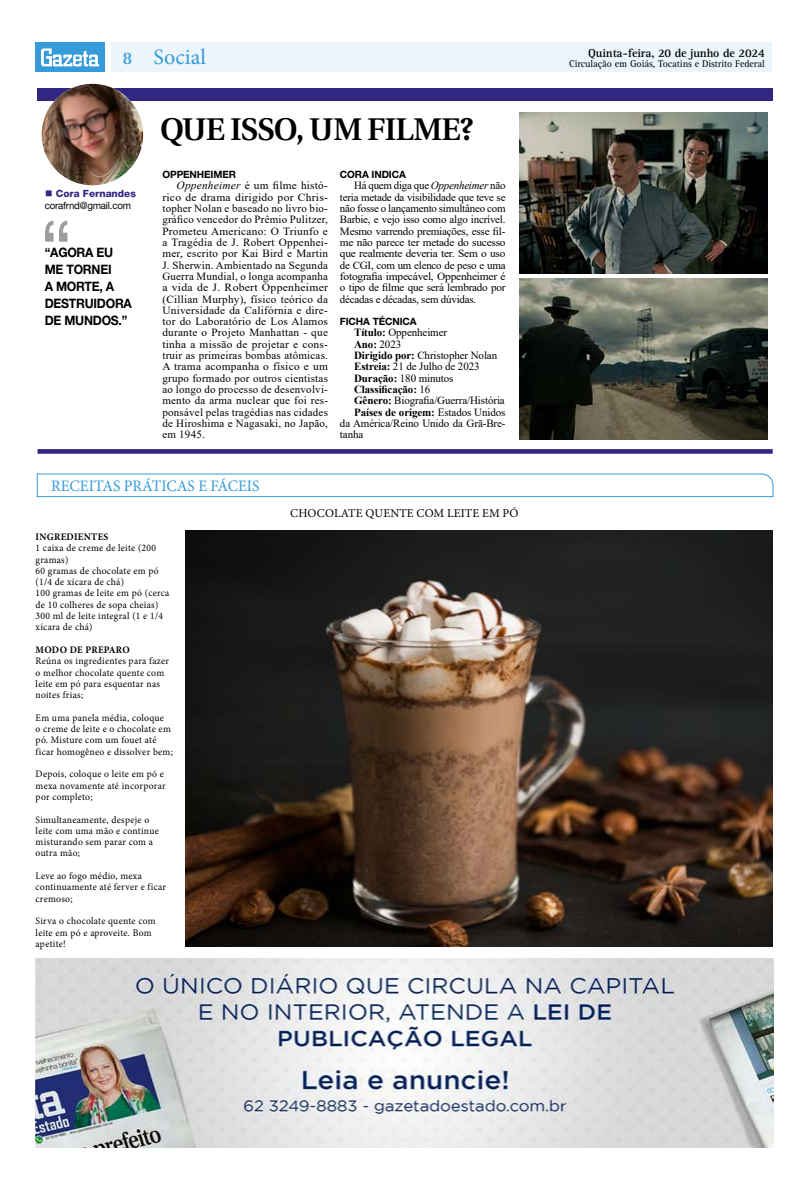
<style>
.page{position:relative;width:808px;height:1191px;background:#fff}
.page>*{position:absolute;margin:0;border:0;box-sizing:border-box;transform-origin:0 0}
.t1{font:80.9px "Helvetica Neue LT Std";color:#9d9d9c;scale:.94 1}
.t2{font:600 31.3px "Utopia";letter-spacing:-.025em;color:#000}
.t3{font:22px "Minion Pro";color:#349ada}
.t4{font:16px "Minion Pro";color:#349ada}
.t5{font:700 13px/17px "Helvetica Neue LT Std";letter-spacing:-.02em;color:#000;scale:.94 1}
.t6{font:700 12px "Rotis Serif Std";letter-spacing:-.01em;color:#000}
.t7{font:12px "Minion Pro";letter-spacing:.01em;color:#000}
.t8{font:11px/11.3px "Times New Roman";letter-spacing:-.01em;color:#000;text-align:justify}
.t9{font:700 11px "Times New Roman";letter-spacing:-.01em;color:#000}
.t10{font:10px/11.3px "Minion Pro";letter-spacing:.03em;color:#000;scale:.96 1}
.t11{font:10px "Rotis Serif Std";letter-spacing:-.01em;color:#000}
.t12{font:700 10px "Helvetica Neue";letter-spacing:-.01em;color:#000}
.t13{font:10px/12.2px "Helvetica Neue LT Std";letter-spacing:-.02em;color:#000}
.t14{font:700 10px "Minion Pro";letter-spacing:.03em;color:#000;scale:.96 1}
.s1{font-family:"Rotis Serif Std";font-weight:700;font-size:18px}
.s2{color:#312783}
.s3{font-weight:800;color:#312783}
.s4{font-style:italic}
.s5{font-weight:700}
.s6{font-weight:400}
</style>
<div class="page">
<div style="left:111px;top:43px;width:661px;height:29px;background:#ebf5fb"></div>
<div style="left:36px;top:43px;width:69px;height:29px;background:#349ada"></div>
<svg style="left:41px;top:48px;width:58px;height:18px"></svg>
<div style="left:38px;top:449px;width:735px;height:5px;background:#312783"></div>
<div style="left:37px;top:88px;width:735px;height:13px;background:#312783"></div>
<img style="left:42px;top:84px;width:101px;height:101px;border-radius:51px">
<svg style="left:37px;top:474px;width:736px;height:23px"></svg>
<img style="left:186px;top:530px;width:586px;height:417px">
<img style="left:519px;top:112px;width:249px;height:161px">
<img style="left:519px;top:279px;width:249px;height:161px">
<img style="left:36px;top:958px;width:737px;height:189px">
<h3 class="t3" style="left:122px;top:42px;width:85px"><span class="s1">8</span> Social</h3>
<p class="t13" style="left:45px;top:187px;width:93px"><span class="s2">■</span> <span class="s3">Cora Fernandes </span>corafrnd@gmail.com</p>
<h1 class="t1" style="left:40px;top:201px;width:36px">“</h1>
<p class="t5" style="left:45px;top:244px;width:94px">“AGORA EU<br>ME TORNEI<br>A MORTE, A<br>DESTRUIDORA<br>DE MUNDOS.”</p>
<h2 class="t2" style="left:160px;top:111px;width:315px">QUE ISSO, UM FILME?</h2>
<p class="t12" style="left:162px;top:168px;width:75px">OPPENHEIMER</p>
<p class="t8" style="left:162px;top:180px;width:167px;text-indent:14px"><span class="s4">Oppenheimer</span> é um filme histó&shy;rico de drama dirigido por Chris&shy;topher Nolan e baseado no livro bio&shy;gráfico vencedor do Prêmio Pulitzer, Prometeu Americano: O Triunfo e a Tragédia de J. Robert Oppenhei&shy;mer, escrito por Kai Bird e Martin J. Sherwin. Ambientado na Segunda Guerra Mundial, o longa acompanha a vida de J. Robert Oppenheimer (Cillian Murphy), físico teórico da Universidade da Califórnia e dire&shy;tor do Laboratório de Los Alamos durante o Projeto Manhattan - que tinha a missão de projetar e cons&shy;truir as primeiras bombas atômicas.<br>A trama acompanha o físico e um grupo formado por outros cientistas ao longo do processo de desenvolvi&shy;mento da arma nuclear que foi res&shy;ponsável pelas tragédias nas cidades de Hiroshima e Nagasaki, no Japão, em 1945.</p>
<p class="t12" style="left:340px;top:168px;width:68px">CORA INDICA</p>
<p class="t8" style="left:340px;top:180px;width:167px;text-indent:14px">Há quem diga que <span class="s4">Oppenheimer</span> não teria metade da visibilidade que teve se não fosse o lançamento simultâneo com Barbie, e vejo isso como algo incrível.<br>Mesmo varrendo premiações, esse fil&shy;me não parece ter metade do sucesso que realmente deveria ter. Sem o uso de CGI, com um elenco de peso e uma fotografia impecável, Oppenheimer é o tipo de filme que será lembrado por décadas e décadas, sem dúvidas.</p>
<p class="t12" style="left:340px;top:315px;width:78px">FICHA TÉCNICA</p>
<p class="t8" style="left:354px;top:327px;width:95px"><span class="s5">Título:</span> Oppenheimer</p>
<p class="t9" style="left:354px;top:336px;width:49px">Ano: <span class="s6">2023</span></p>
<p class="t8" style="left:354px;top:349px;width:145px"><span class="s5">Dirigido por:</span> Christopher Nolan</p>
<p class="t8" style="left:354px;top:361px;width:127px"><span class="s5">Estreia:</span> 21 de Julho de 2023</p>
<p class="t8" style="left:354px;top:372px;width:101px"><span class="s5">Duração:</span> 180 minutos</p>
<p class="t9" style="left:354px;top:381px;width:78px">Classificação: <span class="s6">16</span></p>
<p class="t8" style="left:354px;top:394px;width:152px"><span class="s5">Gênero:</span> Biografia/Guerra/História</p>
<p class="t9" style="left:354px;top:404px;width:153px">Países de origem: <span class="s6">Estados Unidos</span></p>
<p class="t8" style="left:340px;top:417px;width:167px">da América/Reino Unido da Grã-Bre-</p>
<p class="t8" style="left:340px;top:428px;width:25px">tanha</p>
<h3 class="t4" style="left:51px;top:475px;width:210px">RECEITAS PRÁTICAS E FÁCEIS</h3>
<p class="t14" style="left:36px;top:529px;width:77px">INGREDIENTES</p>
<p class="t10" style="left:36px;top:542px;width:141px">1 caixa de creme de leite (200 gramas)<br>60 gramas de chocolate em pó (1/4 de xícara de chá)<br>100 gramas de leite em pó (cerca de 10 colheres de sopa cheias)<br>300 ml de leite integral (1 e 1/4 xícara de chá)</p>
<p class="t14" style="left:36px;top:642px;width:100px">MODO DE PREPARO</p>
<p class="t10" style="left:36px;top:655px;width:141px">Reúna os ingredientes para fazer o melhor chocolate quente com leite em pó para esquentar nas noites frias;</p>
<p class="t10" style="left:36px;top:712px;width:145px">Em uma panela média, coloque<br>o creme de leite e o chocolate em pó. Misture com um fouet até ficar homogêneo e dissolver bem;</p>
<p class="t10" style="left:36px;top:768px;width:137px">Depois, coloque o leite em pó e mexa novamente até incorporar por completo;</p>
<p class="t10" style="left:36px;top:813px;width:130px">Simultaneamente, despeje o leite com uma mão e continue misturando sem parar com a outra mão;</p>
<p class="t10" style="left:36px;top:870px;width:137px">Leve ao fogo médio, mexa continuamente até ferver e ficar cremoso;</p>
<p class="t10" style="left:36px;top:915px;width:127px">Sirva o chocolate quente com leite em pó e aproveite. Bom apetite!</p>
<p class="t7" style="left:290px;top:505px;width:230px">CHOCOLATE QUENTE COM LEITE EM PÓ</p>
<p class="t6" style="left:588px;top:46px;width:178px">Quinta-feira, 20 de junho de 2024</p>
<p class="t11" style="left:569px;top:58px;width:197px">Circulação em Goiás, Tocatins e Distrito Federal</p>
</div>
